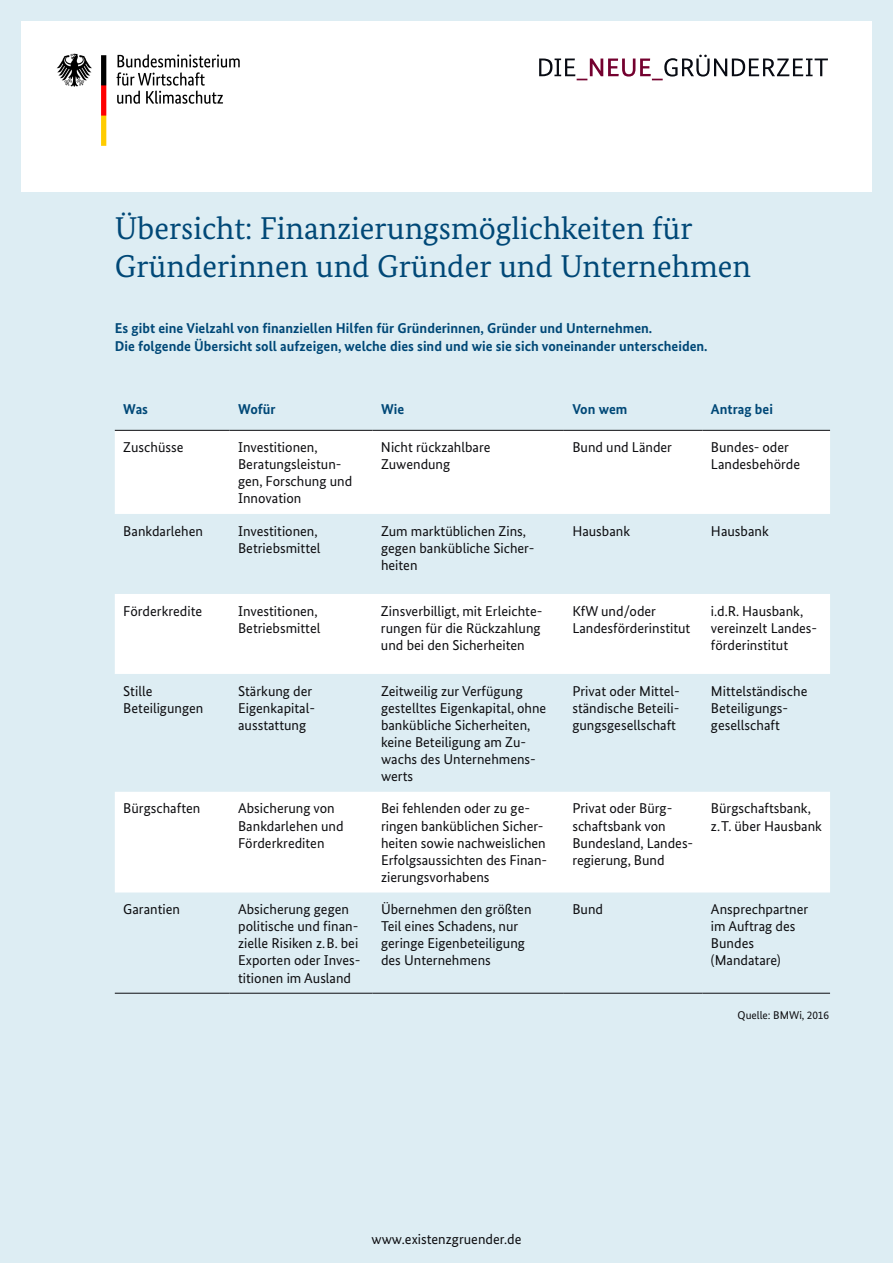
<style>
.page{position:relative;width:893px;height:1263px;background:#ddedf3}
.page>*{position:absolute;margin:0;border:0;box-sizing:border-box;transform-origin:0 0}
.t1{font:31.5px/37.8px "Bundes Serif";color:#004877}
.t2{font:14.25px/17.1px "Bundes Sans";color:#0d0d10}
.t3{font:700 14.25px/18px "Bundes Sans";color:#004877}
.t4{font:11.25px "Bundes Sans";color:#0d0d10}
</style>
<div class="page">
<div style="left:21px;top:21px;width:851px;height:170px;background:#fff"></div>
<svg style="left:115px;top:431px;width:715px;height:461px;fill:#fff"></svg>
<hr style="left:115px;top:430px;width:115px;height:1px;background:#0d0d10">
<hr style="left:230px;top:430px;width:142px;height:1px;background:#0d0d10">
<hr style="left:372px;top:430px;width:192px;height:1px;background:#0d0d10">
<hr style="left:564px;top:430px;width:138px;height:1px;background:#0d0d10">
<hr style="left:702px;top:430px;width:128px;height:1px;background:#0d0d10">
<hr style="left:115px;top:993px;width:115px;height:1px;background:#0d0d10">
<hr style="left:230px;top:993px;width:142px;height:1px;background:#0d0d10">
<hr style="left:372px;top:993px;width:192px;height:1px;background:#0d0d10">
<hr style="left:564px;top:993px;width:138px;height:1px;background:#0d0d10">
<hr style="left:702px;top:993px;width:128px;height:1px;background:#0d0d10">
<svg style="left:539px;top:55px;width:289px;height:25px"></svg>
<img style="left:57px;top:53px;width:183px;height:93px">
<h1 class="t1" style="left:115px;top:209px;width:638px">Übersicht: Finanzierungsmöglichkeiten für<br>Gründerinnen und Gründer und Unternehmen</h1>
<p class="t3" style="left:115px;top:319px;width:594px">Es gibt eine Vielzahl von finanziellen Hilfen für Gründerinnen, Gründer und Unternehmen.<br>Die folgende Übersicht soll aufzeigen, welche dies sind und wie sie sich voneinander unterscheiden.</p>
<p class="t3" style="left:123px;top:400px;width:26px">Was</p>
<p class="t3" style="left:238px;top:400px;width:39px">Wofür</p>
<p class="t3" style="left:381px;top:400px;width:25px">Wie</p>
<p class="t3" style="left:572px;top:400px;width:57px">Von wem</p>
<p class="t3" style="left:711px;top:400px;width:64px">Antrag bei</p>
<p class="t2" style="left:123px;top:438px;width:62px">Zuschüsse</p>
<p class="t2" style="left:238px;top:438px;width:116px">Investitionen,<br>Beratungsleistun&shy;gen, Forschung und<br>Innovation</p>
<p class="t2" style="left:381px;top:438px;width:111px">Nicht rückzahlbare<br>Zuwendung</p>
<p class="t2" style="left:572px;top:438px;width:101px">Bund und Länder</p>
<p class="t2" style="left:711px;top:438px;width:91px">Bundes- oder<br>Landesbehörde</p>
<p class="t2" style="left:123px;top:522px;width:81px">Bankdarlehen</p>
<p class="t2" style="left:238px;top:522px;width:84px">Investitionen,<br>Betriebsmittel</p>
<p class="t2" style="left:381px;top:522px;width:155px">Zum marktüblichen Zins, gegen bankübliche Sicher&shy;heiten</p>
<p class="t2" style="left:572px;top:522px;width:59px">Hausbank</p>
<p class="t2" style="left:711px;top:522px;width:59px">Hausbank</p>
<p class="t2" style="left:123px;top:602px;width:80px">Förderkredite</p>
<p class="t2" style="left:238px;top:602px;width:84px">Investitionen,<br>Betriebsmittel</p>
<p class="t2" style="left:381px;top:602px;width:163px">Zinsverbilligt, mit Erleichte&shy;rungen für die Rückzahlung und bei den Sicherheiten</p>
<p class="t2" style="left:572px;top:602px;width:120px">KfW und/oder<br>Landesförderinstitut</p>
<p class="t2" style="left:711px;top:602px;width:106px">i.d.R. Hausbank, vereinzelt Landes&shy;förderinstitut</p>
<p class="t2" style="left:123px;top:682px;width:82px">Stille<br>Beteiligungen</p>
<p class="t2" style="left:238px;top:682px;width:79px">Stärkung der<br>Eigenkapital&shy;ausstattung</p>
<p class="t2" style="left:381px;top:682px;width:167px">Zeitweilig zur Verfügung gestelltes Eigenkapital, ohne bankübliche Sicherheiten, keine Beteiligung am Zu&shy;wachs des Unternehmens&shy;werts</p>
<p class="t2" style="left:572px;top:682px;width:109px;text-align:justify">Privat oder Mittel&shy;ständische Beteili&shy;gungsgesellschaft</p>
<p class="t2" style="left:711px;top:682px;width:98px">Mittelständische<br>Beteiligungs&shy;gesellschaft</p>
<p class="t2" style="left:123px;top:800px;width:79px">Bürgschaften</p>
<p class="t2" style="left:238px;top:800px;width:107px">Absicherung von<br>Bankdarlehen und<br>Förderkrediten</p>
<p class="t2" style="left:381px;top:800px;width:168px">Bei fehlenden oder zu ge&shy;ringen banküblichen Sicher&shy;heiten sowie nachweislichen<br>Erfolgsaussichten des Finan&shy;zierungsvorhabens</p>
<p class="t2" style="left:572px;top:800px;width:122px">Privat oder Bürg&shy;schaftsbank von<br>Bundesland, Landes&shy;regierung, Bund</p>
<p class="t2" style="left:711px;top:800px;width:113px">Bürgschaftsbank, z.T. über Hausbank</p>
<p class="t2" style="left:123px;top:900px;width:58px">Garantien</p>
<p class="t2" style="left:238px;top:900px;width:124px">Absicherung gegen politische und finan&shy;zielle Risiken z.B. bei<br>Exporten oder Inves&shy;titionen im Ausland</p>
<p class="t2" style="left:381px;top:900px;width:152px">Übernehmen den größten<br>Teil eines Schadens, nur geringe Eigenbeteiligung des Unternehmens</p>
<p class="t2" style="left:572px;top:900px;width:32px">Bund</p>
<p class="t2" style="left:711px;top:900px;width:99px">Ansprechpartner im Auftrag des<br>Bundes (Mandatare)</p>
<p class="t4" style="left:737px;top:1008px;width:93px">Quelle: BMWi, 2016</p>
<p class="t2" style="left:371px;top:1231px;width:151px">www.existenzgruender.de</p>
</div>
